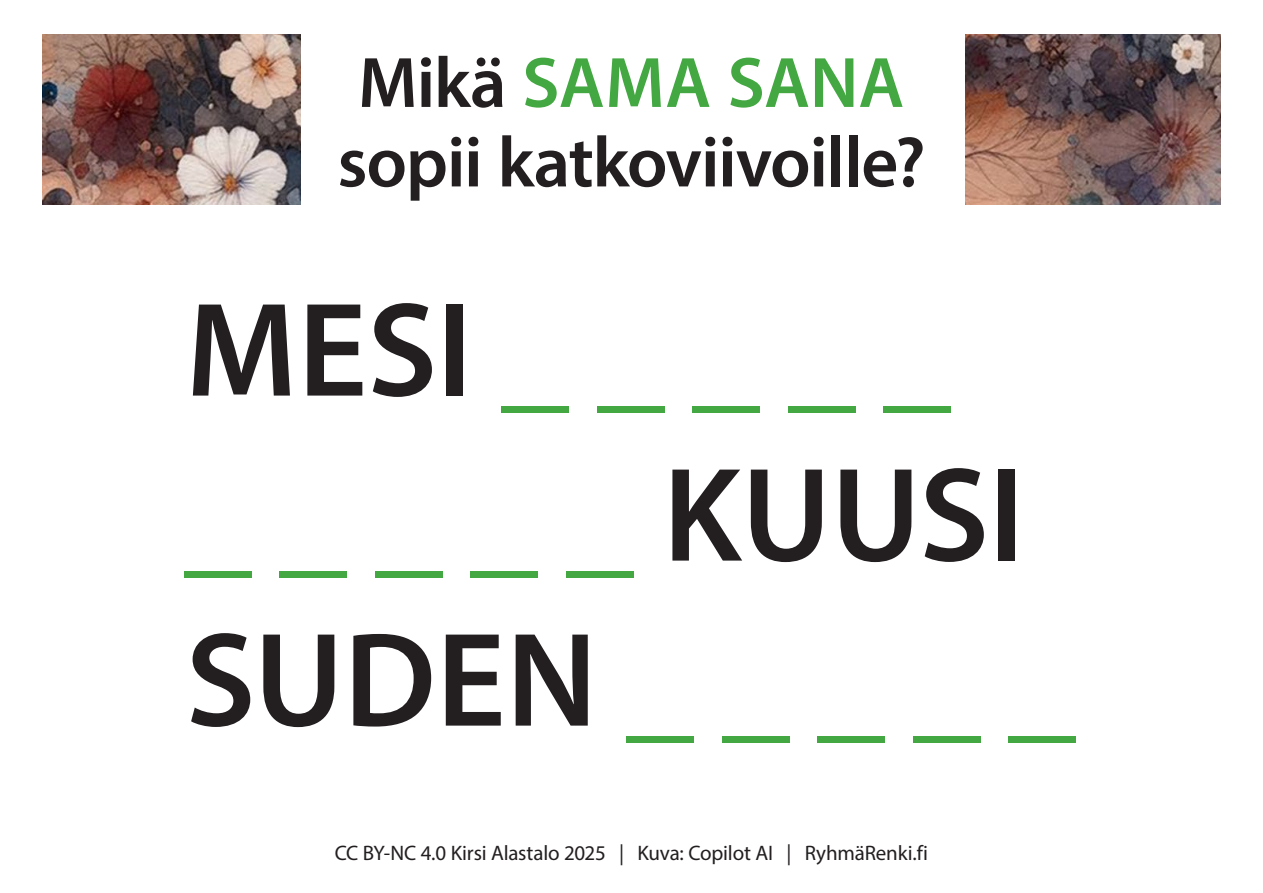
<style>
.page{position:relative;width:1263px;height:893px;background:#fff}
.page>*{position:absolute;margin:0;border:0;box-sizing:border-box;transform-origin:0 0}
.anagrammi{font:600 135px "Myriad Pro";color:#43a842}
.anagrammi-2{font:600 135px "Myriad Pro";color:#231f20}
.kysymys-iso{font:600 72px/79.5px "Myriad Pro";letter-spacing:-.015em;color:#231f20}
.t1{font:21px "Myriad Pro";letter-spacing:-.01em;color:#231f20}
.s1{color:#43a842}
.s2{color:#231f20}
</style>
<div class="page">
<img style="left:43px;top:34px;width:1177px;height:170px">
<div style="left:301px;top:20px;width:664px;height:211px;background:#fff"></div>
<p class="kysymys-iso" style="left:337px;top:41px;width:590px">Mikä <span class="s1">SAMA SANA </span>sopii katkoviivoille?</p>
<p class="anagrammi" style="left:186px;top:264px;width:767px"><span class="s2">MESI</span> _ _ _ _ _</p>
<p class="anagrammi" style="left:184px;top:429px;width:842px">_ _ _ _ _ <span class="s2">KUUSI</span></p>
<p class="anagrammi-2" style="left:186px;top:594px;width:892px">SUDEN <span class="s1">_ _ _ _ _</span></p>
<p class="t1" style="left:335px;top:840px;width:595px">CC BY-NC 4.0 Kirsi Alastalo 2025 | Kuva: Copilot AI | RyhmäRenki.fi</p>
</div>
